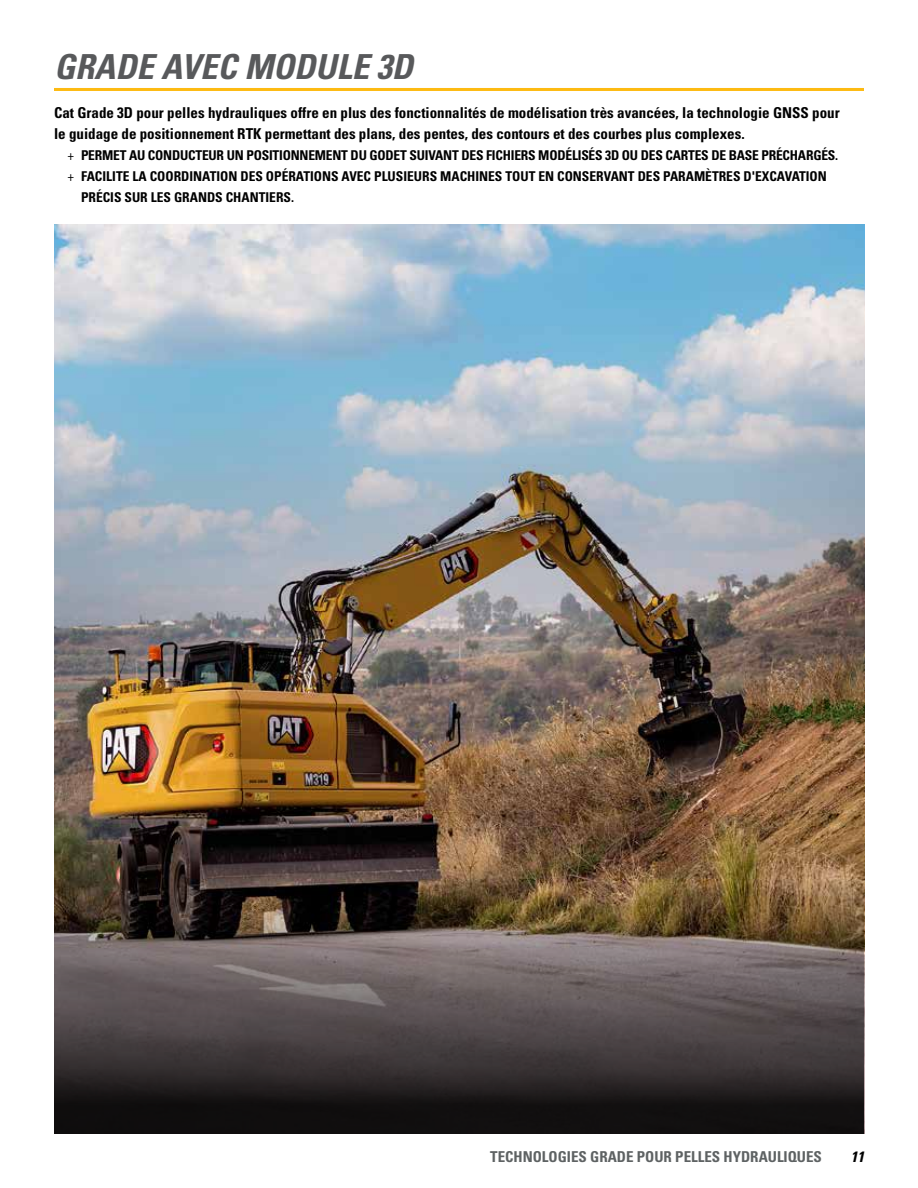
<style>
.page{position:relative;width:918px;height:1188px;background:#fff}
.page>*{position:absolute;margin:0;border:0;box-sizing:border-box;transform-origin:0 0}
.t1{font:italic 700 condensed 34.5px "Univers LT Std";color:#58595b}
.t2{font:700 condensed 15px/21px "Univers LT Std";color:#000}
.t3{font:700 condensed 15px "Univers LT Std";color:#5e6263}
.t4{font:italic 700 condensed 15px "Univers LT Std";color:#000}
.t5{font:700 condensed 13.5px "Univers LT Std";color:#000}
.s1{font-weight:400}
</style>
<div class="page">
<img style="left:54px;top:225px;width:810px;height:268px">
<img style="left:54px;top:493px;width:810px;height:641px">
<hr style="left:54px;top:88px;width:810px;height:3px;background:#fdba12">
<h1 class="t1" style="left:54px;top:46px;width:361px">GRADE AVEC MODULE 3D</h1>
<p class="t2" style="left:54px;top:102px;width:787px">Cat Grade 3D pour pelles hydrauliques offre en plus des fonctionnalités de modélisation très avancées, la technologie GNSS pour le guidage de positionnement RTK permettant des plans, des pentes, des contours et des courbes plus complexes.</p>
<p class="t5" style="left:68px;top:147px;width:772px"><span class="s1">+</span> PERMET AU CONDUCTEUR UN POSITIONNEMENT DU GODET SUIVANT DES FICHIERS MODÉLISÉS 3D OU DES CARTES DE BASE PRÉCHARGÉS.</p>
<p class="t5" style="left:68px;top:168px;width:761px"><span class="s1">+</span> FACILITE LA COORDINATION DES OPÉRATIONS AVEC PLUSIEURS MACHINES TOUT EN CONSERVANT DES PARAMÈTRES D'EXCAVATION</p>
<p class="t5" style="left:81px;top:189px;width:215px">PRÉCIS SUR LES GRANDS CHANTIERS.</p>
<p class="t3" style="left:490px;top:1147px;width:333px">TECHNOLOGIES GRADE POUR PELLES HYDRAULIQUES</p>
<p class="t4" style="left:851px;top:1147px;width:15px">11</p>
</div>
